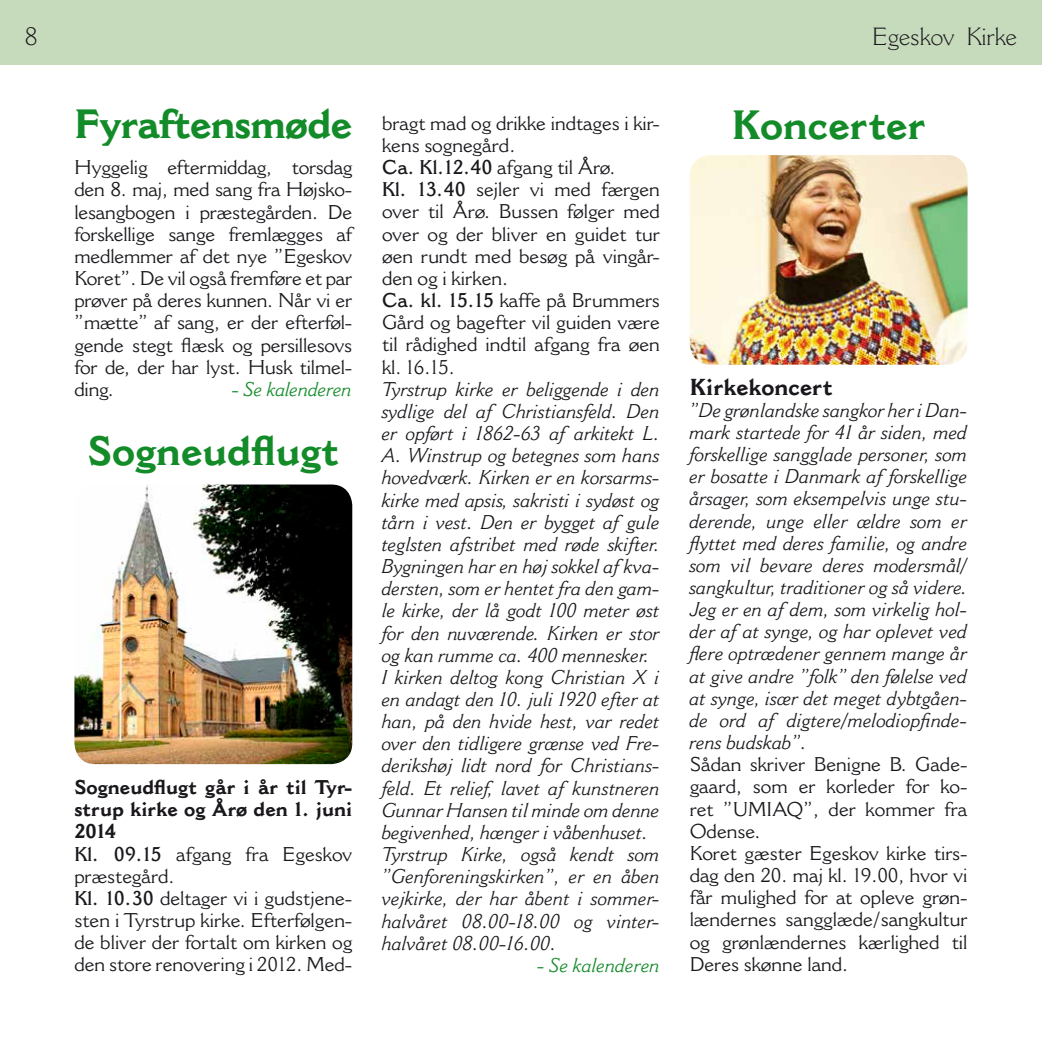
<style>
.page{position:relative;width:1042px;height:1042px;background:#fff}
.page>*{position:absolute;margin:0;border:0;box-sizing:border-box;transform-origin:0 0}
.t1{font:700 40.25px "Cantoria MT Std";color:#138b29}
.t2{font:700 40.25px "Cantoria MT Std";letter-spacing:-.02em;color:#138b29}
.t3{font:300 24.5px "Cantoria MT Std";color:#1a171c}
.t4{font:700 22.75px "Cantoria MT Std";color:#1a171c}
.t5{font:italic 19.6px/22.2px "Cantoria MT Std";letter-spacing:-.005em;color:#1a171c}
.t6{font:19.6px/22.2px "Cantoria MT Std";color:#1a171c}
.t7{font:italic 19.6px "Cantoria MT Std";letter-spacing:-.005em;color:#138b29}
.s1{font-weight:700}
.s2{font-weight:600}
</style>
<div class="page">
<div style="left:0;top:0;width:1042px;height:64px;background:#c6dbbc"></div>
<img style="left:74px;top:484px;width:278px;height:280px">
<img style="left:690px;top:155px;width:277px;height:210px">
<p class="t3" style="left:25px;top:22px;width:14px">8</p>
<p class="t3" style="left:872px;top:22px;width:146px">Egeskov Kirke</p>
<h1 class="t2" style="left:74px;top:100px;width:279px">Fyraftensmøde</h1>
<p class="t6" style="left:74px;top:156px;width:279px;text-align:justify">Hyggelig eftermiddag, torsdag den 8. maj, med sang fra Højsko&shy;lesangbogen i præstegården. De forskellige sange fremlægges af medlemmer af det nye ”Egeskov Koret”. De vil også fremføre et par prøver på deres kunnen. Når vi er ”mætte” af sang, er der efterføl&shy;gende stegt flæsk og persillesovs for de, der har lyst. Husk tilmel&shy;ding.</p>
<p class="t7" style="left:232px;top:377px;width:121px">- Se kalenderen</p>
<h1 class="t1" style="left:87px;top:426px;width:253px">Sogneudflugt</h1>
<p class="t6" style="left:74px;top:776px;width:279px"><span class="s1">Sogneudflugt går i år til Tyr&shy;strup kirke og Årø den 1. juni<br>2014<br></span><span class="s2">Kl. 09.15</span> afgang fra Egeskov præstegård.<br><span class="s2">Kl. 10.30</span> deltager vi i gudstjene&shy;sten i Tyrstrup kirke. Efterfølgen&shy;de bliver der fortalt om kirken og den store renovering i 2012. Med-</p>
<p class="t6" style="left:382px;top:112px;width:279px">bragt mad og drikke indtages i kir&shy;kens sognegård.<br><span class="s2">Ca. Kl.12.40</span> afgang til Årø.<br><span class="s2">Kl. 13.40</span> sejler vi med færgen over til Årø. Bussen følger med over og der bliver en guidet tur øen rundt med besøg på vingår&shy;den og i kirken.<br><span class="s2">Ca. kl. 15.15</span> kaffe på Brummers<br>Gård og bagefter vil guiden være til rådighed indtil afgang fra øen kl. 16.15.</p>
<p class="t5" style="left:382px;top:378px;width:279px">Tyrstrup kirke er beliggende i den sydlige del af Christiansfeld. Den er opført i 1862-63 af arkitekt L.<br>A. Winstrup og betegnes som hans hovedværk. Kirken er en korsarms&shy;kirke med apsis, sakristi i sydøst og tårn i vest. Den er bygget af gule teglsten afstribet med røde skifter.<br>Bygningen har en høj sokkel af kva&shy;dersten, som er hentet fra den gam&shy;le kirke, der lå godt 100 meter øst for den nuværende. Kirken er stor og kan rumme ca. 400 mennesker.<br>I kirken deltog kong Christian X i en andagt den 10. juli 1920 efter at han, på den hvide hest, var redet over den tidligere grænse ved Fre&shy;derikshøj lidt nord for Christians&shy;feld. Et relief, lavet af kunstneren Gunnar Hansen til minde om denne begivenhed, hænger i våbenhuset.<br>Tyrstrup Kirke, også kendt som ”Genforeningskirken”, er en åben vejkirke, der har åbent i sommer&shy;halvåret 08.00-18.00 og vinter&shy;halvåret 08.00-16.00.</p>
<p class="t7" style="left:537px;top:953px;width:124px">- Se kalenderen</p>
<h1 class="t1" style="left:732px;top:100px;width:195px">Koncerter</h1>
<p class="t4" style="left:690px;top:373px;width:145px">Kirkekoncert</p>
<p class="t5" style="left:690px;top:399px;width:279px;text-align:justify">”De grønlandske sangkor her i Dan&shy;mark startede for 41 år siden, med forskellige sangglade personer, som er bosatte i Danmark af forskellige årsager, som eksempelvis unge stu&shy;derende, unge eller ældre som er flyttet med deres familie, og andre som vil bevare deres modersmål/ sangkultur, traditioner og så videre.<br>Jeg er en af dem, som virkelig hol&shy;der af at synge, og har oplevet ved flere optrædener gennem mange år at give andre ”folk” den følelse ved at synge, især det meget dybtgåen&shy;de ord af digtere/melodiopfinde&shy;rens budskab”.</p>
<p class="t6" style="left:690px;top:753px;width:279px">Sådan skriver Benigne B. Gade&shy;gaard, som er korleder for ko&shy;ret ”UMIAQ”, der kommer fra<br>Odense.<br>Koret gæster Egeskov kirke tirs&shy;dag den 20. maj kl. 19.00, hvor vi får mulighed for at opleve grøn&shy;lændernes sangglæde/sangkultur og grønlændernes kærlighed til<br>Deres skønne land.</p>
</div>
